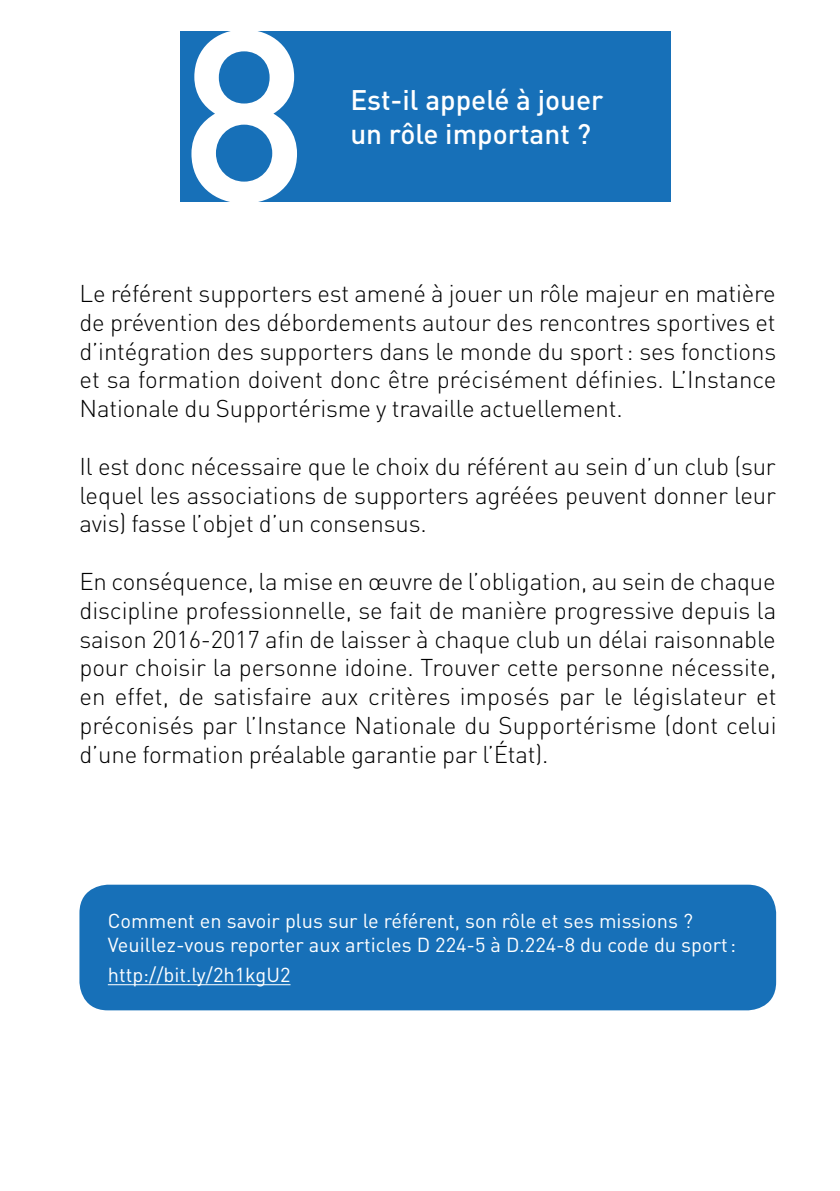
<style>
.page{position:relative;width:840px;height:1191px;background:#fff}
.page>*{position:absolute;margin:0;border:0;box-sizing:border-box;transform-origin:0 0}
.t1{font:500 240.2px "DIN Pro";color:#fff}
.t2{font:500 28px "DIN Pro";color:#fff}
.t3{font:300 24px/28.8px "DIN Pro";letter-spacing:-.01em;color:#000;text-align:justify}
.t4{font:20px/24px "DIN Pro";color:#fff}
</style>
<div class="page">
<div style="left:180px;top:31px;width:490px;height:171px;background:#1770b8"></div>
<div style="left:79px;top:884px;width:696px;height:126px;background:#1770b8;border-radius:28px"></div>
<hr style="left:108px;top:984px;width:182px;height:1px;background:#fff">
<h1 class="t1" style="left:180px;top:-40px;width:130px">8</h1>
<p class="t2" style="left:350px;top:82px;width:254px">Est-il appelé à jouer</p>
<p class="t2" style="left:350px;top:115px;width:242px">un rôle important ?</p>
<p class="t3" style="left:79px;top:278px;width:698px">Le référent supporters est amené à jouer un rôle majeur en matière de prévention des débordements autour des rencontres sportives et d’intégration des supporters dans le monde du sport: ses fonctions et sa formation doivent donc être précisément définies. L’Instance Nationale du Supportérisme y travaille actuellement.</p>
<p class="t3" style="left:79px;top:451px;width:697px">Il est donc nécessaire que le choix du référent au sein d’un club (sur lequel les associations de supporters agréées peuvent donner leur avis) fasse l’objet d’un consensus.</p>
<p class="t3" style="left:79px;top:566px;width:698px">En conséquence, la mise en œuvre de l’obligation, au sein de chaque discipline professionnelle, se fait de manière progressive depuis la saison 2016-2017 afin de laisser à chaque club un délai raisonnable pour choisir la personne idoine. Trouver cette personne nécessite, en effet, de satisfaire aux critères imposés par le législateur et préconisés par l’Instance Nationale du Supportérisme (dont celui d’une formation préalable garantie par l’État).</p>
<p class="t4" style="left:108px;top:908px;width:629px">Comment en savoir plus sur le référent, son rôle et ses missions ?<br>Veuillez-vous reporter aux articles D 224-5 à D.224-8 du code du sport:</p>
<p class="t4" style="left:108px;top:962px;width:184px">http://bit.ly/2h1kgU2</p>
</div>
